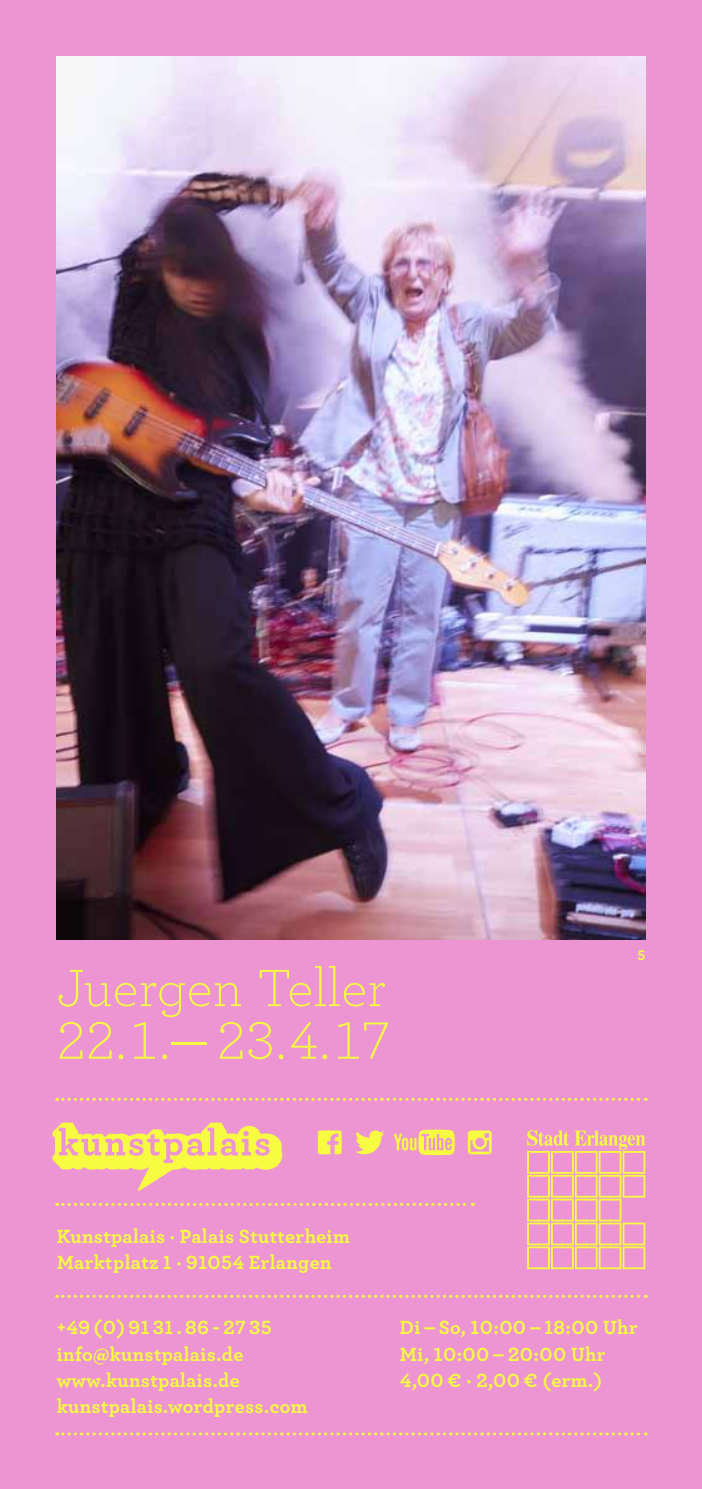
<style>
.page{position:relative;width:702px;height:1489px;background:#fff}
.page>*{position:absolute;margin:0;border:0;box-sizing:border-box;transform-origin:0 0}
.t1{font:300 55px/52.5px "Archer";color:#f7fb41}
.t2{font:700 20px/26.2px "Archer";letter-spacing:.02em;color:#f7fb41}
.t3{font:700 14.5px "Archer";color:#f7fb41}
</style>
<div class="page">
<div style="left:0;top:0;width:702px;height:1488px;background:#ec95d2"></div>
<img style="left:57px;top:57px;width:588px;height:882px">
<svg style="left:527px;top:1130px;width:118px;height:138px"></svg>
<svg style="left:53px;top:1122px;width:229px;height:68px"></svg>
<svg style="left:57px;top:1294px;width:589px;height:3px"></svg>
<svg style="left:57px;top:1203px;width:416px;height:2px"></svg>
<svg style="left:57px;top:1432px;width:589px;height:3px"></svg>
<svg style="left:57px;top:1097px;width:589px;height:3px"></svg>
<svg style="left:355px;top:1130px;width:29px;height:24px"></svg>
<svg style="left:393px;top:1129px;width:62px;height:26px"></svg>
<svg style="left:318px;top:1130px;width:23px;height:24px"></svg>
<svg style="left:468px;top:1130px;width:23px;height:24px"></svg>
<h1 class="t1" style="left:57px;top:959px;width:335px">Juergen Teller<br>22.1.— 23.4.17</h1>
<p class="t2" style="left:57px;top:1221px;width:294px">Kunstpalais · Palais Stutterheim<br>Marktplatz 1 · 91054 Erlangen</p>
<p class="t3" style="left:637px;top:943px;width:9px">5</p>
<p class="t2" style="left:57px;top:1313px;width:252px">+49 (0) 91 31 . 86 - 27 35 info@kunstpalais.de www.kunstpalais.de kunstpalais.wordpress.com</p>
<p class="t2" style="left:400px;top:1313px;width:239px">Di – So, 10:00 – 18:00 Uhr<br>Mi, 10:00 – 20:00 Uhr<br>4,00 € · 2,00 € (erm.)</p>
</div>
